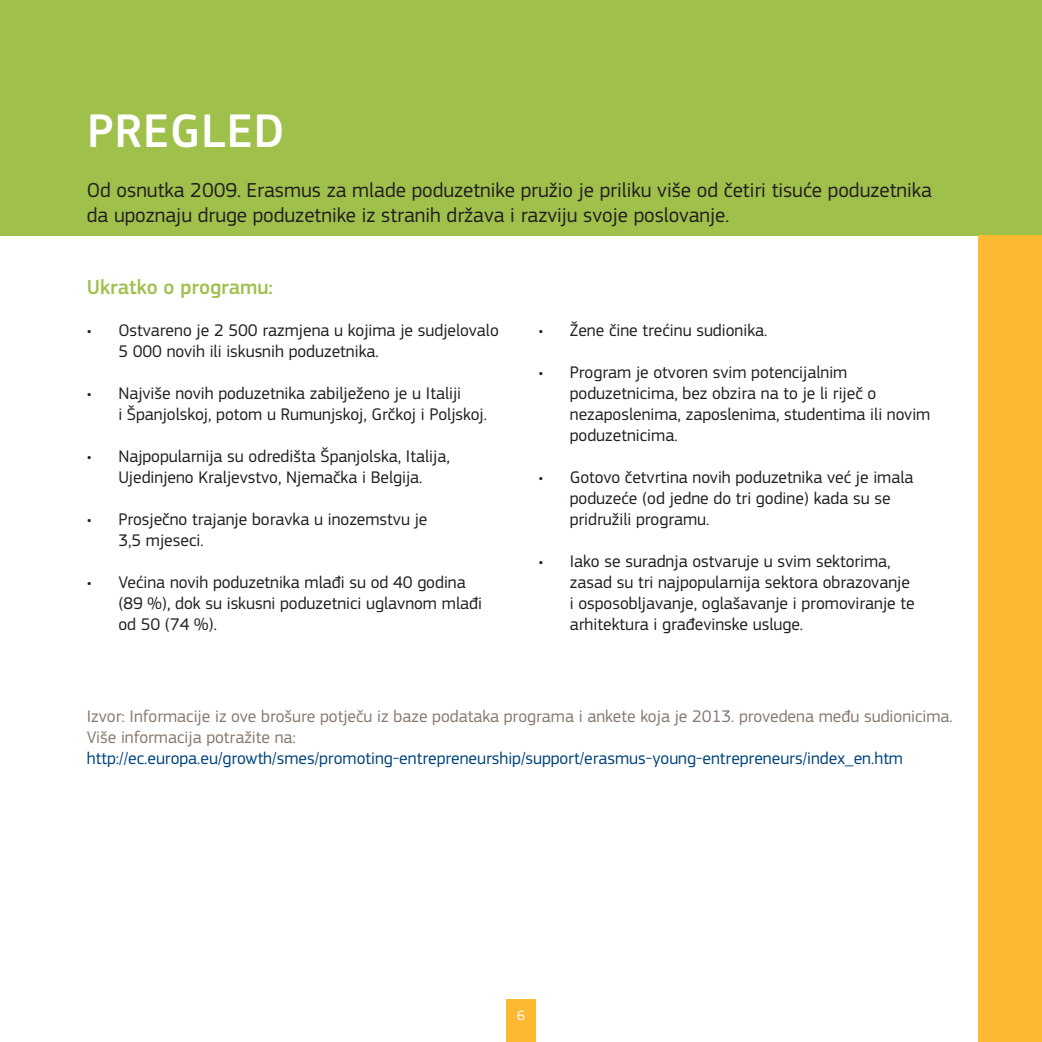
<style>
.page{position:relative;width:1042px;height:1042px;background:#fff}
.page>*{position:absolute;margin:0;border:0;box-sizing:border-box;transform-origin:0 0}
.t1{font:500 49px "EC Square Sans Pro";letter-spacing:.02em;color:#fff}
.t2{font:21px/25.2px "EC Square Sans Pro";color:#231f20}
.t3{font:500 21px "EC Square Sans Pro";color:#a0c04c}
.t4{font:17.5px/21px "EC Square Sans Pro";color:#231f20}
.t5{font:17.5px/21px "EC Square Sans Pro";color:#877a70}
.t6{font:17.5px "EC Square Sans Pro";color:#00447b}
.t7{font:14px "EC Square Sans Pro";color:#fff}
</style>
<div class="page">
<div style="left:0;top:0;width:1042px;height:236px;background:#a0c04c"></div>
<div style="left:979px;top:236px;width:63px;height:806px;background:#fdb931"></div>
<div style="left:506px;top:1000px;width:29px;height:42px;background:#fdb931"></div>
<p class="t1" style="left:87px;top:102px;width:199px">PREGLED</p>
<p class="t2" style="left:87px;top:178px;width:846px">Od osnutka 2009. Erasmus za mlade poduzetnike pružio je priliku više od četiri tisuće poduzetnika da upoznaju druge poduzetnike iz stranih država i razviju svoje poslovanje.</p>
<p class="t3" style="left:87px;top:275px;width:188px">Ukratko o programu:</p>
<p class="t4" style="left:118px;top:320px;width:382px;text-indent:-32px">• Ostvareno je 2 500 razmjena u kojima je sudjelovalo<br>5 000 novih ili iskusnih poduzetnika.</p>
<p class="t4" style="left:118px;top:383px;width:370px;text-indent:-32px">• Najviše novih poduzetnika zabilježeno je u Italiji<br>i Španjolskoj, potom u Rumunjskoj, Grčkoj i Poljskoj.</p>
<p class="t4" style="left:87px;top:446px;width:364px;text-align:center">• Najpopularnija su odredišta Španjolska, Italija,<br>Ujedinjeno Kraljevstvo, Njemačka i Belgija.</p>
<p class="t4" style="left:118px;top:509px;width:311px;text-indent:-32px">• Prosječno trajanje boravka u inozemstvu je<br>3,5 mjeseci.</p>
<p class="t4" style="left:118px;top:572px;width:365px;text-indent:-32px">• Većina novih poduzetnika mlađi su od 40 godina (89 %), dok su iskusni poduzetnici uglavnom mlađi od 50 (74 %).</p>
<p class="t4" style="left:538px;top:320px;width:231px">• Žene čine trećinu sudionika.</p>
<p class="t4" style="left:570px;top:362px;width:362px;text-indent:-32px">• Program je otvoren svim potencijalnim poduzetnicima, bez obzira na to je li riječ o nezaposlenima, zaposlenima, studentima ili novim poduzetnicima.</p>
<p class="t4" style="left:570px;top:467px;width:345px;text-indent:-32px">• Gotovo četvrtina novih poduzetnika već je imala poduzeće (od jedne do tri godine) kada su se pridružili programu.</p>
<p class="t4" style="left:570px;top:551px;width:346px;text-indent:-32px">• Iako se suradnja ostvaruje u svim sektorima, zasad su tri najpopularnija sektora obrazovanje i osposobljavanje, oglašavanje i promoviranje te arhitektura i građevinske usluge.</p>
<p class="t5" style="left:87px;top:706px;width:867px">Izvor: Informacije iz ove brošure potječu iz baze podataka programa i ankete koja je 2013. provedena među sudionicima.<br>Više informacija potražite na:</p>
<p class="t6" style="left:87px;top:748px;width:818px">http://ec.europa.eu/growth/smes/promoting-entrepreneurship/support/erasmus-young-entrepreneurs/index_en.htm</p>
<p class="t7" style="left:517px;top:1007px;width:9px">6</p>
</div>
